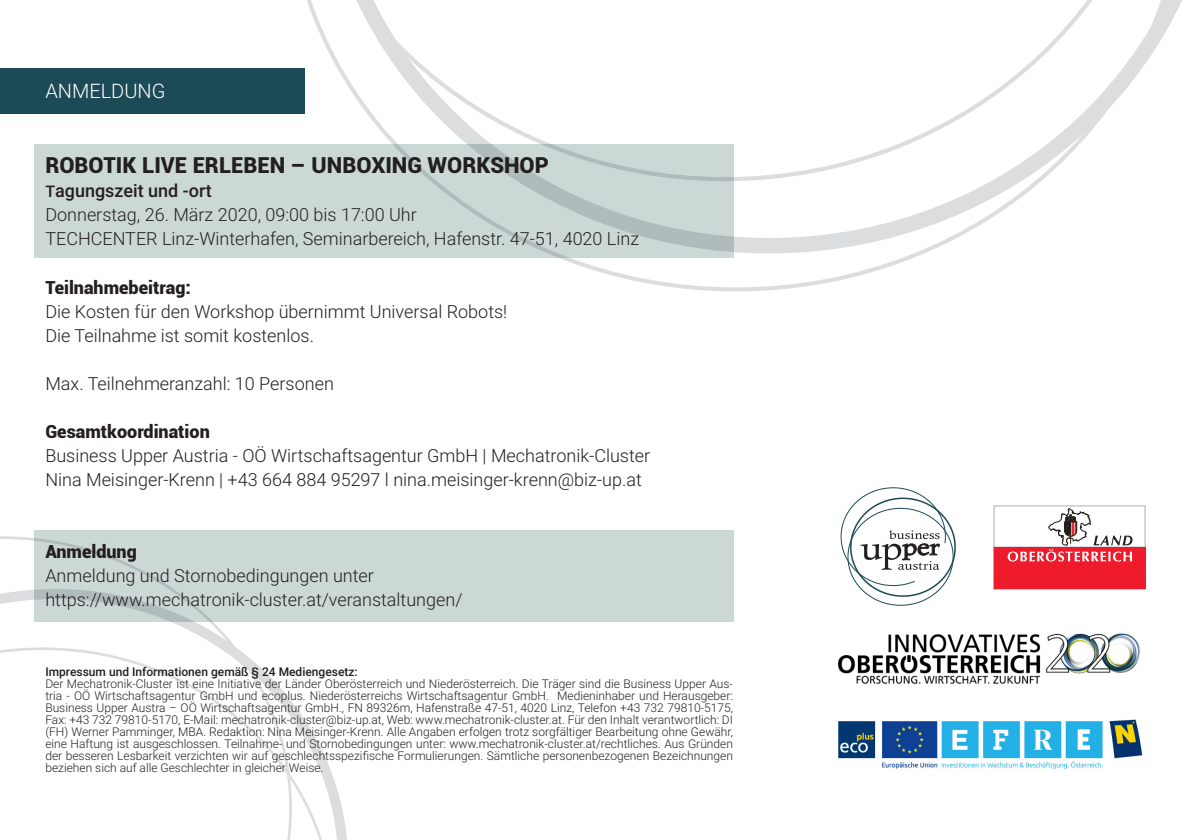
<style>
.page{position:relative;width:1191px;height:840px;background:#fff}
.page>*{position:absolute;margin:0;border:0;box-sizing:border-box;transform-origin:0 0}
.t1{font:900 22px "Roboto";color:#231f20}
.t2{font:300 20px "Roboto";color:#fff}
.t3{font:300 18px/24px "Roboto";color:#231f20}
.t4{font:900 18px "Roboto";color:#231f20}
.t5{font:500 18px "Roboto";color:#231f20}
.Kleingedrucktes{font:300 12px/12px "Roboto";color:#231f20;text-align:justify}
.Kleingedrucktes-2{font:500 12px "Roboto";color:#231f20}
.s1{font-size:16px}
.s2{font-weight:900}
</style>
<div class="page">
<svg style="left:292px;top:621px;width:56px;height:218px"></svg>
<svg style="left:292px;top:647px;width:42px;height:192px"></svg>
<svg style="left:0;top:536px;width:292px;height:303px"></svg>
<svg style="left:560px;top:0;width:622px;height:291px"></svg>
<svg style="left:278px;top:0;width:893px;height:181px"></svg>
<div style="left:0;top:68px;width:304px;height:45px;background:#1d4a57"></div>
<div style="left:34px;top:529px;width:699px;height:92px;background:#ccd8d6"></div>
<div style="left:34px;top:145px;width:699px;height:113px;background:#ccd8d6"></div>
<img style="left:838px;top:719px;width:305px;height:50px">
<img style="left:837px;top:633px;width:304px;height:51px">
<div style="left:993px;top:505px;width:152px;height:42px;border:1px solid #b2b3b7"></div>
<div style="left:993px;top:547px;width:152px;height:41px;background:#ee1b2d"></div>
<div style="left:993px;top:546px;width:152px;height:43px;border:1px solid #ee1b2d"></div>
<svg style="left:1007px;top:508px;width:125px;height:53px"></svg>
<svg style="left:840px;top:487px;width:106px;height:99px"></svg>
<p class="t2" style="left:45px;top:77px;width:122px">ANMELDUNG</p>
<p class="t1" style="left:45px;top:150px;width:505px">ROBOTIK LIVE ERLEBEN – UNBOXING WORKSHOP</p>
<p class="t5" style="left:45px;top:178px;width:168px"><span class="s1">T</span>agungszeit und -ort</p>
<p class="t3" style="left:45px;top:202px;width:373px">Donnerstag, 26. März 2020, 09:00 bis 17:00 Uhr</p>
<p class="t3" style="left:45px;top:226px;width:595px">TECHCENTER Linz-Winterhafen, Seminarbereich, Hafenstr. 47-51, 4020 Linz</p>
<p class="t4" style="left:45px;top:274px;width:147px">Teilnahmebeitrag:</p>
<p class="t3" style="left:45px;top:298px;width:463px">Die Kosten für den Workshop übernimmt Universal Robots!</p>
<p class="t3" style="left:45px;top:322px;width:270px">Die Teilnahme ist somit kostenlos.</p>
<p class="t3" style="left:45px;top:370px;width:290px">Max. Teilnehmeranzahl: 10 Personen</p>
<p class="t4" style="left:45px;top:418px;width:166px">Gesamtkoordination</p>
<p class="t3" style="left:45px;top:442px;width:606px">Business Upper Austria - OÖ Wirtschaftsagentur GmbH | Mechatronik-Cluster<br>Nina Meisinger-Krenn | +43 664 884 95297 l nina.meisinger-krenn@biz-up.at</p>
<p class="t3" style="left:45px;top:538px;width:330px"><span class="s2">Anmeldung<br></span>Anmeldung und Stornobedingungen unter</p>
<p class="t3" style="left:45px;top:586px;width:418px">https://www.mechatronik-cluster.at/veranstaltungen/</p>
<p class="Kleingedrucktes-2" style="left:45px;top:662px;width:314px">Impressum und Informationen gemäß § 24 Mediengesetz:</p>
<p class="Kleingedrucktes" style="left:45px;top:676px;width:689px">Der Mechatronik-Cluster ist eine Initiative der Länder Oberösterreich und Niederösterreich. Die Träger sind die Business Upper Aus&shy;tria - OÖ Wirtschaftsagentur GmbH und ecoplus. Niederösterreichs Wirtschaftsagentur GmbH. Medieninhaber und Herausgeber:<br>Business Upper Austra – OÖ Wirtschaftsagentur GmbH., FN 89326m, Hafenstraße 47-51, 4020 Linz, Telefon +43 732 79810-5175, Fax: +43 732 79810-5170, E-Mail: mechatronik-cluster@biz-up.at, Web: www.mechatronik-cluster.at. Für den Inhalt verantwortlich: DI (FH) Werner Pamminger, MBA. Redaktion: Nina Meisinger-Krenn. Alle Angaben erfolgen trotz sorgfältiger Bearbeitung ohne Gewähr, eine Haftung ist ausgeschlossen. Teilnahme- und Stornobedingungen unter: www.mechatronik-cluster.at/rechtliches. Aus Gründen der besseren Lesbarkeit verzichten wir auf geschlechtsspezifische Formulierungen. Sämtliche personenbezogenen Bezeichnungen beziehen sich auf alle Geschlechter in gleicher Weise.</p>
</div>
